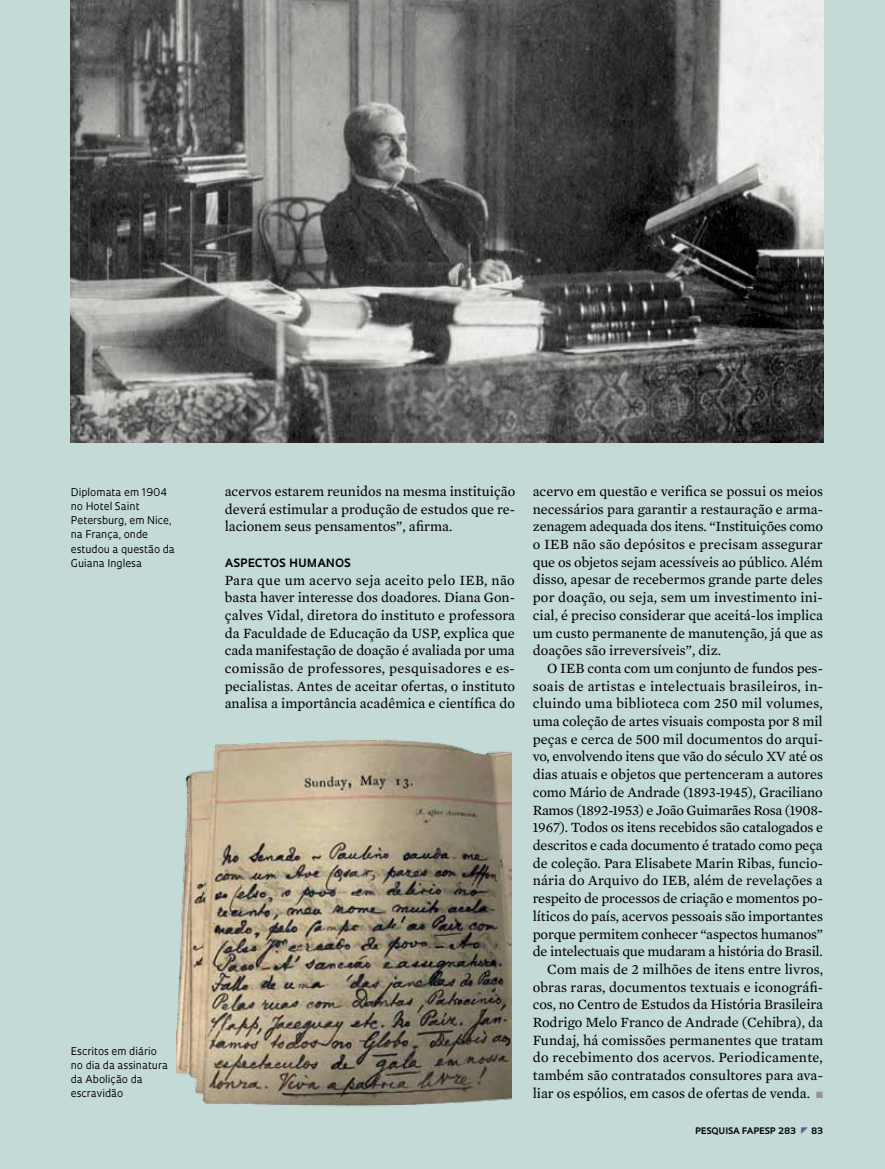
<style>
.page{position:relative;width:885px;height:1169px;background:#fff}
.page>*{position:absolute;margin:0;border:0;box-sizing:border-box;transform-origin:0 0}
.t1{font:14.4px/17.7px "Mercury Text G2";color:#000;text-align:justify}
.t2{font:700 11.25px "Oculum";letter-spacing:.03em;color:#000}
.t3{font:10.35px/14.1px "Oculum";color:#000}
.t4{font:700 8.7px "Oculum";letter-spacing:.01em;color:#000}
.s1{color:#939598}
</style>
<div class="page">
<div style="left:0;top:0;width:885px;height:1168px;background:#c4dad6"></div>
<img style="left:71px;top:0;width:752px;height:443px">
<img style="left:176px;top:740px;width:335px;height:367px">
<p class="t3" style="left:71px;top:484px;width:106px">Diplomata em 1904 no Hotel Saint<br>Petersburg, em Nice, na França, onde estudou a questão da<br>Guiana I nglesa</p>
<p class="t3" style="left:71px;top:1043px;width:99px">Escritos em diário no dia da assinatura da Abolição da escravidão</p>
<p class="t1" style="left:225px;top:481px;width:292px">acervos estarem reunidos na mesma instituição deverá estimular a produção de estudos que re&shy;lacionem seus pensamentos”, afirma.</p>
<p class="t2" style="left:225px;top:555px;width:127px">ASPECTOS HUMANOS</p>
<p class="t1" style="left:225px;top:570px;width:292px">Para que um acervo seja aceito pelo IEB, não basta haver interesse dos doadores. Diana Gon&shy;çalves Vidal, diretora do instituto e professora da Faculdade de Educação da USP, explica que cada manifestação de doação é avaliada por uma comissão de professores, pesquisadores e es&shy;pecialistas. Antes de aceitar ofertas, o instituto analisa a importância acadêmica e científica do</p>
<p class="t1" style="left:533px;top:481px;width:292px">acervo em questão e verifica se possui os meios necessários para garantir a restauração e arma&shy;zenagem adequada dos itens. “Instituições como o IEB não são depósitos e precisam assegurar que os objetos sejam acessíveis ao público. Além disso, apesar de recebermos grande parte deles por doação, ou seja, sem um investimento ini&shy;cial, é preciso considerar que aceitá-los implica um custo permanente de manutenção, já que as doações são irreversíveis”, diz.</p>
<p class="t1" style="left:533px;top:658px;width:292px;text-align:right">O IEB conta com um conjunto de fundos pes&shy;soais de artistas e intelectuais brasileiros, in&shy;cluindo uma biblioteca com 250 mil volumes, uma coleção de artes visuais composta por 8 mil peças e cerca de 500 mil documentos do arqui&shy;vo, envolvendo itens que vão do século XV até os dias atuais e objetos que pertenceram a autores como Mário de Andrade (1893-1945), Graciliano Ramos (1892-1953) e João Guimarães Rosa (1908- 1967). Todos os itens recebidos são catalogados e descritos e cada documento é tratado como peça de coleção. Para Elisabete Marin Ribas, funcio&shy;nária do Arquivo do IEB, além de revelações a respeito de processos de criação e momentos po&shy;líticos do país, acervos pessoais são importantes porque permitem conhecer “aspectos humanos” de intelectuais que mudaram a história do Brasil.<br>Com mais de 2 milhões de itens entre livros, obras raras, documentos textuais e iconográfi&shy;cos, no Centro de Estudos da História Brasileira Rodrigo Melo Franco de Andrade (Cehibra), da Fundaj, há comissões permanentes que tratam do recebimento dos acervos. Periodicamente, também são contratados consultores para ava&shy;liar os espólios, em casos de ofertas de venda. <span class="s1">■</span></p>
<p class="t4" style="left:695px;top:1124px;width:30px">PESQUISA</p>
<p class="t4" style="left:742px;top:1124px;width:7px">FAPESP</p>
<p class="t4" style="left:778px;top:1124px;width:19px">283</p>
<p class="t4" style="left:811px;top:1124px;width:14px">83</p>
</div>
